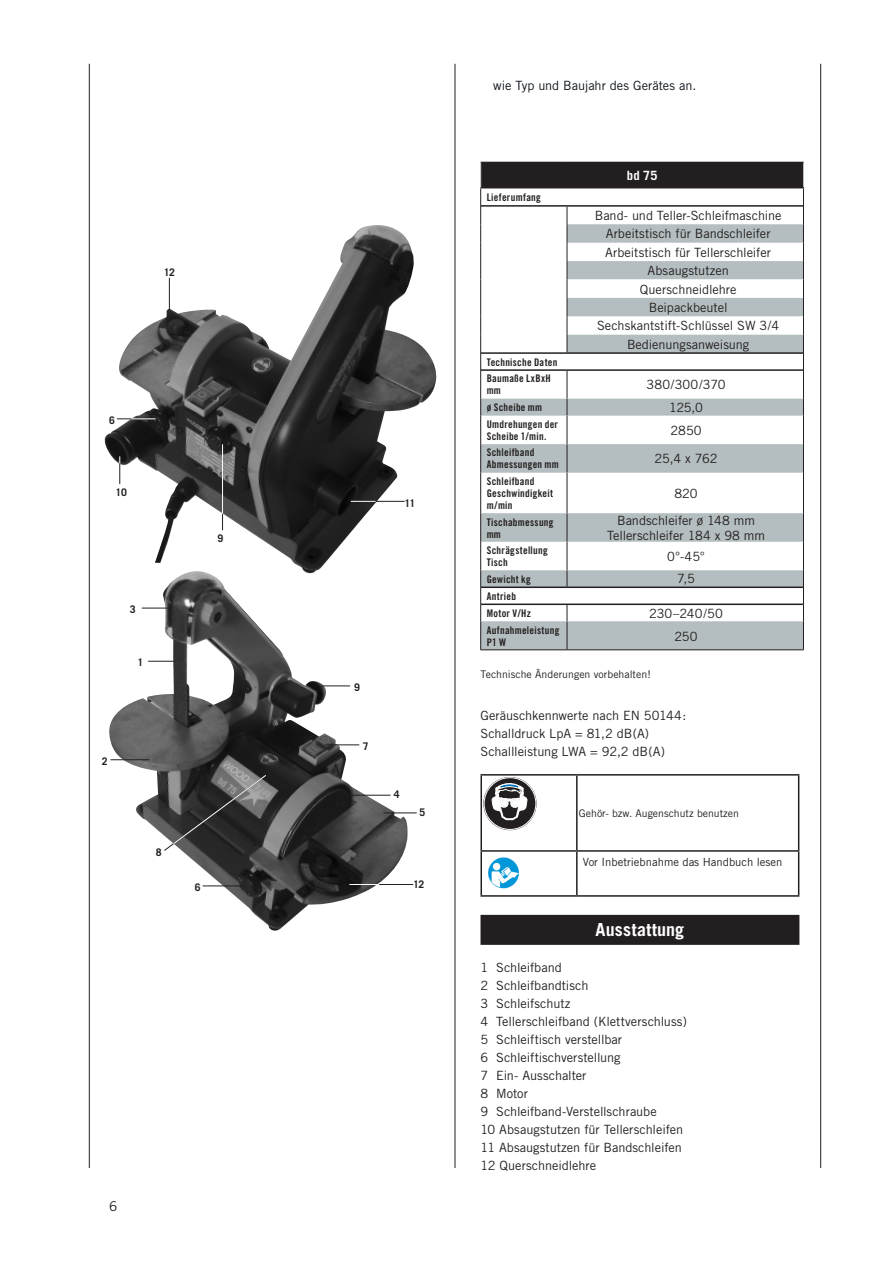
<style>
.page{position:relative;width:893px;height:1263px;background:#fff}
.page>*{position:absolute;margin:0;border:0;box-sizing:border-box;transform-origin:0 0}
.t1{font:700 18px "Trade Gothic";letter-spacing:.015em;color:#fff}
.t2{font:13.5px "Trade Gothic";color:#231f20}
.t3{font:12.75px/18px "Trade Gothic";letter-spacing:-.005em;color:#231f20;text-align:center}
.t4{font:12.75px "Trade Gothic";letter-spacing:-.005em;color:#0d141b}
.t5{font:700 12.75px "Trade Gothic";color:#fff}
.t6{font:11.25px "Trade Gothic";color:#231f20}
.t7{font:10.5px/12px "Trade Gothic Bold Cond Twenty";letter-spacing:.025em;color:#231f20}
.t8{font:10.5px "Trade Gothic";color:#231f20}
.t9{font:700 10.5px "Trade Gothic";letter-spacing:-.04em;color:#231f20}
</style>
<div class="page">
<div style="left:480px;top:915px;width:319px;height:30px;background:#231f20"></div>
<div style="left:481px;top:162px;width:322px;height:26px;background:#231f20"></div>
<svg style="left:481px;top:298px;width:322px;height:352px"></svg>
<hr style="left:481px;top:205px;width:86px;height:2px;background:#231f20">
<hr style="left:481px;top:352px;width:86px;height:2px;background:#231f20">
<hr style="left:481px;top:369px;width:86px;height:2px;background:#231f20">
<hr style="left:481px;top:586px;width:86px;height:2px;background:#231f20">
<hr style="left:567px;top:586px;width:236px;height:2px;background:#231f20">
<hr style="left:481px;top:603px;width:86px;height:2px;background:#231f20">
<hr style="left:567px;top:603px;width:236px;height:2px;background:#231f20">
<hr style="left:480px;top:473px;width:1px;height:40px;background:#231f20">
<hr style="left:567px;top:473px;width:1px;height:40px;background:#231f20">
<hr style="left:803px;top:473px;width:1px;height:40px;background:#231f20">
<svg style="left:567px;top:513px;width:1px;height:73px"></svg>
<svg style="left:480px;top:513px;width:1px;height:137px"></svg>
<svg style="left:567px;top:605px;width:1px;height:45px"></svg>
<svg style="left:803px;top:513px;width:1px;height:137px"></svg>
<svg style="left:480px;top:162px;width:1px;height:311px"></svg>
<svg style="left:567px;top:162px;width:237px;height:311px"></svg>
<hr style="left:480px;top:650px;width:87px;height:1px;background:#231f20">
<hr style="left:567px;top:650px;width:237px;height:1px;background:#231f20">
<hr style="left:480px;top:774px;width:97px;height:2px;background:#231f20">
<hr style="left:480px;top:776px;width:2px;height:74px;background:#231f20">
<hr style="left:577px;top:774px;width:222px;height:2px;background:#231f20">
<hr style="left:576px;top:776px;width:2px;height:74px;background:#231f20">
<hr style="left:798px;top:776px;width:1px;height:74px;background:#231f20">
<hr style="left:480px;top:850px;width:97px;height:2px;background:#231f20">
<hr style="left:480px;top:852px;width:2px;height:43px;background:#231f20">
<hr style="left:577px;top:850px;width:222px;height:2px;background:#231f20">
<hr style="left:576px;top:852px;width:2px;height:43px;background:#231f20">
<hr style="left:798px;top:852px;width:1px;height:43px;background:#231f20">
<hr style="left:480px;top:895px;width:97px;height:2px;background:#231f20">
<hr style="left:577px;top:895px;width:222px;height:2px;background:#231f20">
<svg style="left:483px;top:777px;width:54px;height:53px"></svg>
<div style="left:484px;top:777px;width:52px;height:53px;border:1px solid #fff;border-radius:50%"></div>
<svg style="left:492px;top:778px;width:35px;height:42px"></svg>
<img style="left:488px;top:857px;width:32px;height:32px">
<hr style="left:89px;top:64px;width:1px;height:1104px;background:#231f20">
<hr style="left:455px;top:64px;width:1px;height:1104px;background:#231f20">
<hr style="left:820px;top:64px;width:1px;height:1104px;background:#231f20">
<img style="left:104px;top:225px;width:333px;height:346px">
<hr style="left:169px;top:278px;width:1px;height:32px;background:#231f20">
<hr style="left:117px;top:419px;width:39px;height:1px;background:#231f20">
<hr style="left:222px;top:444px;width:1px;height:86px;background:#231f20">
<hr style="left:351px;top:501px;width:54px;height:1px;background:#231f20">
<svg style="left:119px;top:456px;width:2px;height:28px"></svg>
<svg style="left:131px;top:418px;width:25px;height:1px"></svg>
<hr style="left:222px;top:444px;width:1px;height:70px;background:#fff">
<svg style="left:351px;top:501px;width:25px;height:1px"></svg>
<img style="left:109px;top:571px;width:299px;height:360px">
<svg style="left:148px;top:661px;width:28px;height:1px"></svg>
<svg style="left:142px;top:608px;width:29px;height:1px"></svg>
<svg style="left:322px;top:686px;width:28px;height:1px"></svg>
<hr style="left:325px;top:745px;width:34px;height:1px;background:#231f20">
<hr style="left:343px;top:795px;width:47px;height:1px;background:#231f20">
<hr style="left:383px;top:813px;width:34px;height:1px;background:#231f20">
<hr style="left:349px;top:884px;width:64px;height:1px;background:#231f20">
<hr style="left:203px;top:886px;width:43px;height:1px;background:#231f20">
<hr style="left:111px;top:759px;width:39px;height:1px;background:#231f20">
<svg style="left:164px;top:775px;width:102px;height:76px;background:#484848"></svg>
<hr style="left:349px;top:884px;width:30px;height:1px;background:#fff">
<p class="t9" style="left:164px;top:266px;width:13px">12</p>
<p class="t9" style="left:109px;top:414px;width:7px">6</p>
<p class="t9" style="left:116px;top:485px;width:13px">10</p>
<p class="t9" style="left:130px;top:603px;width:7px">3</p>
<p class="t9" style="left:137px;top:656px;width:7px">1</p>
<p class="t9" style="left:217px;top:532px;width:7px">9</p>
<p class="t9" style="left:102px;top:755px;width:7px">2</p>
<p class="t9" style="left:156px;top:846px;width:7px">8</p>
<p class="t9" style="left:195px;top:881px;width:7px">6</p>
<p class="t2" style="left:109px;top:1198px;width:10px">6</p>
<p class="t9" style="left:404px;top:497px;width:12px">11</p>
<p class="t9" style="left:354px;top:680px;width:7px">9</p>
<p class="t9" style="left:363px;top:740px;width:7px">7</p>
<p class="t9" style="left:394px;top:787px;width:7px">4</p>
<p class="t9" style="left:419px;top:806px;width:7px">5</p>
<p class="t9" style="left:413px;top:878px;width:13px">12</p>
<p class="t4" style="left:493px;top:78px;width:205px">wie Typ und Baujahr des Gerätes an.</p>
<p class="t7" style="left:487px;top:191px;width:56px">Lieferumfang</p>
<p class="t7" style="left:487px;top:353px;width:72px;line-height:16.8px">Technische Daten<br>Baumaße LxBxH</p>
<p class="t7" style="left:487px;top:385px;width:16px">mm</p>
<p class="t5" style="left:627px;top:167px;width:32px">bd 75</p>
<p class="t3" style="left:595px;top:206px;width:188px;line-height:18.5px">Band- und Teller-Schleifmaschine<br>Arbeitstisch für Bandschleifer<br>Arbeitstisch für Tellerschleifer<br>Absaugstutzen<br>Querschneidlehre<br>Beipackbeutel<br>Sechskantstift-Schlüssel SW 3/4<br>Bedienungsanweisung</p>
<p class="t3" style="left:646px;top:376px;width:81px">380/300/370</p>
<p class="t7" style="left:487px;top:401px;width:57px">ø Scheibe mm</p>
<p class="t3" style="left:669px;top:398px;width:36px">125,0</p>
<p class="t7" style="left:487px;top:418px;width:73px">Umdrehungen der<br>Scheibe 1/min.</p>
<p class="t3" style="left:670px;top:421px;width:33px">2850</p>
<p class="t7" style="left:487px;top:447px;width:74px">Schleifband<br>Abmessungen mm</p>
<p class="t3" style="left:655px;top:450px;width:64px">25,4 x 762</p>
<p class="t7" style="left:487px;top:475px;width:68px">Schleifband<br>Geschwindigkeit m/min</p>
<p class="t3" style="left:674px;top:484px;width:25px">820</p>
<p class="t7" style="left:487px;top:516px;width:68px">Tischabmessung mm</p>
<p class="t3" style="left:607px;top:513px;width:160px;line-height:15px">Bandschleifer ø 148 mm<br>Tellerschleifer 184 x 98 mm</p>
<p class="t7" style="left:487px;top:544px;width:63px">Schrägstellung<br>Tisch</p>
<p class="t3" style="left:667px;top:547px;width:39px">0°-45°</p>
<p class="t7" style="left:487px;top:573px;width:46px">Gewicht kg</p>
<p class="t3" style="left:677px;top:570px;width:19px">7,5</p>
<p class="t7" style="left:487px;top:587px;width:46px;line-height:17px">Antrieb<br>Motor V/Hz</p>
<p class="t3" style="left:649px;top:604px;width:75px">230–240/50</p>
<p class="t7" style="left:487px;top:624px;width:74px">Aufnahmeleistung<br>P1 W</p>
<p class="t3" style="left:674px;top:627px;width:25px">250</p>
<p class="t8" style="left:480px;top:667px;width:172px">Technische Änderungen vorbehalten!</p>
<p class="t3" style="left:480px;top:706px;width:207px;text-align:left">Geräuschkennwerte nach EN 50144:<br>Schalldruck LpA = 81,2 dB(A)<br>Schallleistung LWA = 92,2 dB(A)</p>
<p class="t8" style="left:579px;top:807px;width:162px">Gehör- bzw. Augenschutz benutzen</p>
<p class="t6" style="left:583px;top:855px;width:201px">Vor Inbetriebnahme das Handbuch lesen</p>
<h1 class="t1" style="left:596px;top:919px;width:90px">Ausstattung</h1>
<p class="t3" style="left:480px;top:958px;width:208px;text-align:left">1 Schleifband<br>2 Schleifbandtisch<br>3 Schleifschutz<br>4 Tellerschleifband (Klettverschluss)<br>5 Schleiftisch verstellbar<br>6 Schleiftischverstellung<br>7 Ein- Ausschalter<br>8 Motor<br>9 Schleifband-Verstellschraube<br>10 Absaugstutzen für Tellerschleifen<br>11 Absaugstutzen für Bandschleifen<br>12 Querschneidlehre</p>
</div>
